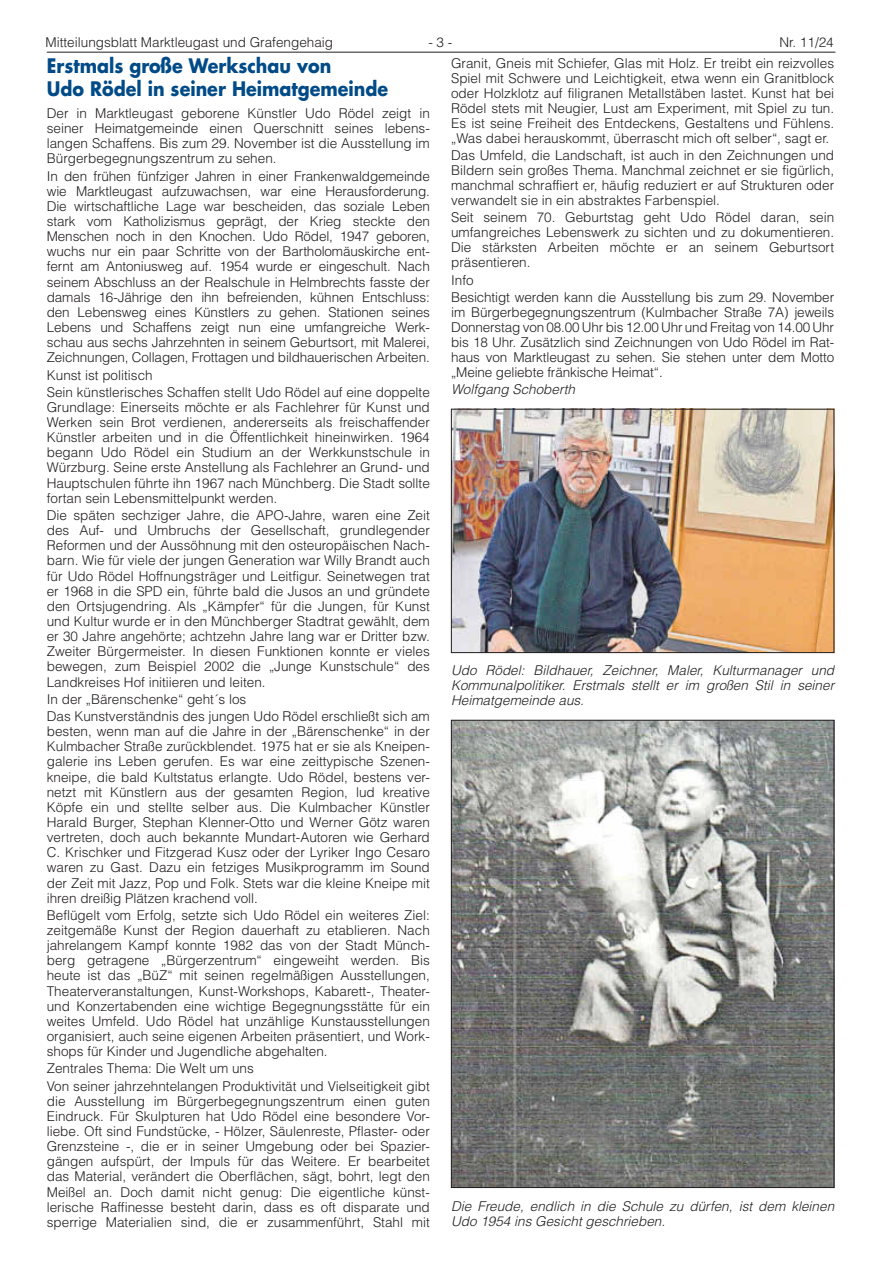
<style>
.page{position:relative;width:881px;height:1263px;background:#fff}
.page>*{position:absolute;margin:0;border:0;box-sizing:border-box;transform-origin:0 0}
.t1{font:700 19.5px/23.5px "Futura LT";color:#004b87;scale:.9 1}
.t2{font:300 13.5px/15.1px "Helvetica LT";color:#231f20;text-align:justify}
.t3{font:italic 300 13.5px/15px "Helvetica LT";color:#231f20;text-align:justify}
</style>
<div class="page">
<hr style="left:47px;top:52px;width:788px;height:1px;background:#231f20">
<img style="left:453px;top:411px;width:378px;height:240px">
<div style="left:451px;top:409px;width:382px;height:244px;border:1px solid #231f20"></div>
<img style="left:453px;top:722px;width:378px;height:464px">
<p class="t2" style="left:45px;top:34px;width:289px">Mitteilungsblatt Marktleugast und Grafengehaig</p>
<p class="t2" style="left:428px;top:34px;width:26px">- 3 -</p>
<p class="t2" style="left:779px;top:34px;width:56px">Nr. 11/24</p>
<h1 class="t1" style="left:47px;top:54px;width:380px">Erstmals große Werkschau von<br>Udo Rödel in seiner Heimatgemeinde</h1>
<p class="t2" style="left:47px;top:106px;width:384px">Der in Marktleugast geborene Künstler Udo Rödel zeigt in seiner Heimatgemeinde einen Querschnitt seines lebens&shy;langen Schaffens. Bis zum 29. November ist die Ausstellung im Bürgerbegegnungszentrum zu sehen.</p>
<p class="t2" style="left:47px;top:168px;width:384px">In den frühen fünfziger Jahren in einer Frankenwaldgemeinde wie Marktleugast aufzuwachsen, war eine Herausforderung.<br>Die wirtschaftliche Lage war bescheiden, das soziale Leben stark vom Katholizismus geprägt, der Krieg steckte den Menschen noch in den Knochen. Udo Rödel, 1947 geboren, wuchs nur ein paar Schritte von der Bartholomäuskirche ent&shy;fernt am Antoniusweg auf. 1954 wurde er eingeschult. Nach seinem Abschluss an der Realschule in Helmbrechts fasste der damals 16-Jährige den ihn befreienden, kühnen Entschluss: den Lebensweg eines Künstlers zu gehen. Stationen seines Lebens und Schaffens zeigt nun eine umfangreiche Werk&shy;schau aus sechs Jahrzehnten in seinem Geburtsort, mit Malerei, Zeichnungen, Collagen, Frottagen und bildhauerischen Arbeiten.</p>
<p class="t2" style="left:47px;top:366px;width:384px;line-height:17.2px">Kunst ist politisch<br>Sein künstlerisches Schaffen stellt Udo Rödel auf eine doppelte</p>
<p class="t2" style="left:47px;top:399px;width:384px">Grundlage: Einerseits möchte er als Fachlehrer für Kunst und Werken sein Brot verdienen, andererseits als freischaffender Künstler arbeiten und in die Öffentlichkeit hineinwirken. 1964 begann Udo Rödel ein Studium an der Werkkunstschule in Würzburg. Seine erste Anstellung als Fachlehrer an Grund- und Hauptschulen führte ihn 1967 nach Münchberg. Die Stadt sollte fortan sein Lebensmittelpunkt werden.</p>
<p class="t2" style="left:47px;top:507px;width:384px">Die späten sechziger Jahre, die APO-Jahre, waren eine Zeit des Auf- und Umbruchs der Gesellschaft, grundlegender Reformen und der Aussöhnung mit den osteuropäischen Nach&shy;barn. Wie für viele der jungen Generation war Willy Brandt auch für Udo Rödel Hoffnungsträger und Leitfigur. Seinetwegen trat er 1968 in die SPD ein, führte bald die Jusos an und gründete den Ortsjugendring. Als „Kämpfer“ für die Jungen, für Kunst und Kultur wurde er in den Münchberger Stadtrat gewählt, dem er 30 Jahre angehörte; achtzehn Jahre lang war er Dritter bzw.<br>Zweiter Bürgermeister. In diesen Funktionen konnte er vieles bewegen, zum Beispiel 2002 die „Junge Kunstschule“ des Landkreises Hof initiieren und leiten.</p>
<p class="t2" style="left:47px;top:690px;width:384px;line-height:17.2px">In der „Bärenschenke“ geht´s los<br>Das Kunstverständnis des jungen Udo Rödel erschließt sich am</p>
<p class="t2" style="left:47px;top:724px;width:384px">besten, wenn man auf die Jahre in der „Bärenschenke“ in der Kulmbacher Straße zurückblendet. 1975 hat er sie als Kneipen&shy;galerie ins Leben gerufen. Es war eine zeittypische Szenen&shy;kneipe, die bald Kultstatus erlangte. Udo Rödel, bestens ver&shy;netzt mit Künstlern aus der gesamten Region, lud kreative Köpfe ein und stellte selber aus. Die Kulmbacher Künstler Harald Burger, Stephan Klenner-Otto und Werner Götz waren vertreten, doch auch bekannte Mundart-Autoren wie Gerhard C. Krischker und Fitzgerad Kusz oder der Lyriker Ingo Cesaro waren zu Gast. Dazu ein fetziges Musikprogramm im Sound der Zeit mit Jazz, Pop und Folk. Stets war die kleine Kneipe mit ihren dreißig Plätzen krachend voll.</p>
<p class="t2" style="left:47px;top:907px;width:384px">Beflügelt vom Erfolg, setzte sich Udo Rödel ein weiteres Ziel: zeitgemäße Kunst der Region dauerhaft zu etablieren. Nach jahrelangem Kampf konnte 1982 das von der Stadt Münch&shy;berg getragene „Bürgerzentrum“ eingeweiht werden. Bis heute ist das „BüZ“ mit seinen regelmäßigen Ausstellungen, Theaterveranstaltungen, Kunst-Workshops, Kabarett-, Theater&shy;und Konzertabenden eine wichtige Begegnungsstätte für ein weites Umfeld. Udo Rödel hat unzählige Kunstausstellungen organisiert, auch seine eigenen Arbeiten präsentiert, und Work&shy;shops für Kinder und Jugendliche abgehalten.</p>
<p class="t2" style="left:47px;top:1060px;width:384px;line-height:17.2px">Zentrales Thema: Die Welt um uns<br>Von seiner jahrzehntelangen Produktivität und Vielseitigkeit gibt</p>
<p class="t2" style="left:47px;top:1093px;width:384px">die Ausstellung im Bürgerbegegnungszentrum einen guten Eindruck. Für Skulpturen hat Udo Rödel eine besondere Vor&shy;liebe. Oft sind Fundstücke, - Hölzer, Säulenreste, Pflaster- oder Grenzsteine -, die er in seiner Umgebung oder bei Spazier&shy;gängen aufspürt, der Impuls für das Weitere. Er bearbeitet das Material, verändert die Oberflächen, sägt, bohrt, legt den Meißel an. Doch damit nicht genug: Die eigentliche künst&shy;lerische Raffinesse besteht darin, dass es oft disparate und sperrige Materialien sind, die er zusammenführt, Stahl mit</p>
<p class="t2" style="left:451px;top:56px;width:384px">Granit, Gneis mit Schiefer, Glas mit Holz. Er treibt ein reizvolles Spiel mit Schwere und Leichtigkeit, etwa wenn ein Granitblock oder Holzklotz auf filigranen Metallstäben lastet. Kunst hat bei Rödel stets mit Neugier, Lust am Experiment, mit Spiel zu tun.<br>Es ist seine Freiheit des Entdeckens, Gestaltens und Fühlens. „Was dabei herauskommt, überrascht mich oft selber“, sagt er.</p>
<p class="t2" style="left:451px;top:148px;width:384px">Das Umfeld, die Landschaft, ist auch in den Zeichnungen und Bildern sein großes Thema. Manchmal zeichnet er sie figürlich, manchmal schraffiert er, häufig reduziert er auf Strukturen oder verwandelt sie in ein abstraktes Farbenspiel.</p>
<p class="t2" style="left:451px;top:210px;width:384px">Seit seinem 70. Geburtstag geht Udo Rödel daran, sein umfangreiches Lebenswerk zu sichten und zu dokumentieren.<br>Die stärksten Arbeiten möchte er an seinem Geburtsort präsentieren.</p>
<p class="t2" style="left:451px;top:271px;width:384px;line-height:17.1px">Info<br>Besichtigt werden kann die Ausstellung bis zum 29. November</p>
<p class="t2" style="left:451px;top:304px;width:384px">im Bürgerbegegnungszentrum (Kulmbacher Straße 7A) jeweils Donnerstag von 08.00 Uhr bis 12.00 Uhr und Freitag von 14.00 Uhr bis 18 Uhr. Zusätzlich sind Zeichnungen von Udo Rödel im Rat&shy;haus von Marktleugast zu sehen. Sie stehen unter dem Motto „Meine geliebte fränkische Heimat“.</p>
<p class="t3" style="left:451px;top:381px;width:125px">Wolfgang Schoberth</p>
<p class="t3" style="left:451px;top:662px;width:384px">Udo Rödel: Bildhauer, Zeichner, Maler, Kulturmanager und Kommunalpolitiker. Erstmals stellt er im großen Stil in seiner Heimatgemeinde aus.</p>
<p class="t3" style="left:451px;top:1199px;width:384px">Die Freude, endlich in die Schule zu dürfen, ist dem kleinen<br>Udo 1954 ins Gesicht geschrieben.</p>
</div>
